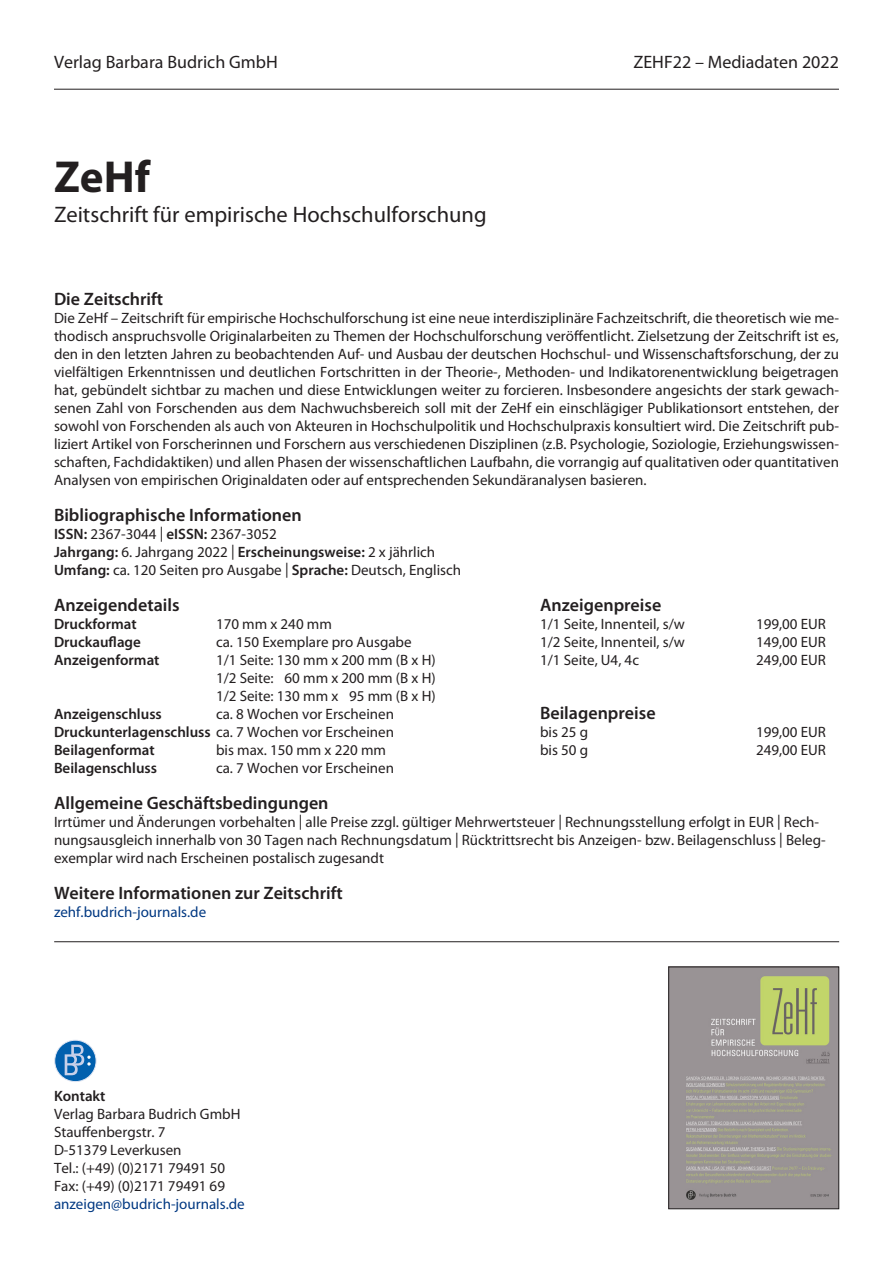
<style>
.page{position:relative;width:893px;height:1263px;background:#fff}
.page>*{position:absolute;margin:0;border:0;box-sizing:border-box;transform-origin:0 0}
.t1{font:700 45px "Myriad Pro";color:#231f20}
.t2{font:22.5px "Myriad Pro";color:#231f20}
.t3{font:600 18px "Myriad Pro";color:#231f20}
.t4{font:18px "Myriad Pro";color:#231f20}
.t5{font:15px/18px "Myriad Pro";color:#231f20;text-align:justify}
.t6{font:600 15px "Myriad Pro";color:#231f20}
.t7{font:15px "Myriad Pro";color:#003882}
.s1{font-weight:600}
.s2{font-weight:400}
.s3{color:#fff}
</style>
<div class="page">
<img style="left:670px;top:969px;width:167px;height:238px">
<div style="left:668px;top:967px;width:171px;height:242px;border:1px solid #231f20"></div>
<hr style="left:54px;top:89px;width:785px;height:1px;background:#231f20">
<hr style="left:54px;top:941px;width:785px;height:1px;background:#231f20">
<svg style="left:55px;top:1040px;width:41px;height:41px"></svg>
<div style="left:54px;top:1040px;width:42px;height:42px;border:1px solid #e0e6f3;border-radius:50%"></div>
<svg style="left:65px;top:1045px;width:26px;height:30px"></svg>
<p class="t4" style="left:54px;top:50px;width:225px">Verlag Barbara Budrich GmbH</p>
<p class="t4" style="left:633px;top:50px;width:207px">ZEHF22 – Mediadaten 2022</p>
<p class="t1" style="left:54px;top:147px;width:98px">ZeHf</p>
<p class="t2" style="left:54px;top:201px;width:434px">Zeitschrift für empirische Hochschulforschung</p>
<p class="t3" style="left:54px;top:287px;width:111px">Die Zeitschrift</p>
<p class="t5" style="left:54px;top:308px;width:786px">Die ZeHf – Zeitschrift für empirische Hochschulforschung ist eine neue interdisziplinäre Fachzeitschrift, die theoretisch wie me&shy;thodisch anspruchsvolle Originalarbeiten zu Themen der Hochschulforschung veröffentlicht. Zielsetzung der Zeitschrift ist es, den in den letzten Jahren zu beobachtenden Auf- und Ausbau der deutschen Hochschul- und Wissenschaftsforschung, der zu vielfältigen Erkenntnissen und deutlichen Fortschritten in der Theorie-, Methoden- und Indikatorenentwicklung beigetragen hat, gebündelt sichtbar zu machen und diese Entwicklungen weiter zu forcieren. Insbesondere angesichts der stark gewach&shy;senen Zahl von Forschenden aus dem Nachwuchsbereich soll mit der ZeHf ein einschlägiger Publikationsort entstehen, der sowohl von Forschenden als auch von Akteuren in Hochschulpolitik und Hochschulpraxis konsultiert wird. Die Zeitschrift pub&shy;liziert Artikel von Forscherinnen und Forschern aus verschiedenen Disziplinen (z.B. Psychologie, Soziologie, Erziehungswissen&shy;schaften, Fachdidaktiken) und allen Phasen der wissenschaftlichen Laufbahn, die vorrangig auf qualitativen oder quantitativen Analysen von empirischen Originaldaten oder auf entsprechenden Sekundäranalysen basieren.</p>
<p class="t3" style="left:54px;top:503px;width:249px">Bibliographische Informationen</p>
<p class="t5" style="left:54px;top:524px;width:224px"><span class="s1">ISSN:</span> 2367-3044 | <span class="s1">eISSN:</span> 2367-3052</p>
<p class="t6" style="left:54px;top:542px;width:383px">Jahrgang: <span class="s2">6. Jahrgang 2022 |</span> Erscheinungsweise: <span class="s2">2 x jährlich</span></p>
<p class="t5" style="left:54px;top:560px;width:409px"><span class="s1">Umfang:</span> ca. 120 Seiten pro Ausgabe | <span class="s1">Sprache:</span> Deutsch, Englisch</p>
<p class="t3" style="left:54px;top:593px;width:127px">Anzeigendetails</p>
<p class="t3" style="left:540px;top:593px;width:123px">Anzeigenpreise</p>
<p class="t6" style="left:54px;top:614px;width:84px">Druckformat</p>
<p class="t5" style="left:216px;top:614px;width:117px">170 mm x 240 mm</p>
<p class="t5" style="left:540px;top:614px;width:146px">1/1 Seite, Innenteil, s/w</p>
<p class="t5" style="left:756px;top:614px;width:71px">199,00 EUR</p>
<p class="t6" style="left:54px;top:632px;width:88px">Druckauflage</p>
<p class="t5" style="left:216px;top:632px;width:197px">ca. 150 Exemplare pro Ausgabe</p>
<p class="t5" style="left:540px;top:632px;width:146px">1/2 Seite, Innenteil, s/w</p>
<p class="t5" style="left:756px;top:632px;width:71px">149,00 EUR</p>
<p class="t6" style="left:54px;top:650px;width:107px">Anzeigenformat</p>
<p class="t5" style="left:216px;top:650px;width:221px">1/1 Seite: 130 mm x 200 mm (B x H)</p>
<p class="t5" style="left:540px;top:650px;width:100px">1/1 Seite, U4, 4c</p>
<p class="t5" style="left:756px;top:650px;width:71px">249,00 EUR</p>
<p class="t5" style="left:216px;top:668px;width:221px">1/2 Seite: <span class="s3">1</span>60 mm x 200 mm (B x H)</p>
<p class="t5" style="left:216px;top:686px;width:221px">1/2 Seite: 130 mm x <span class="s3">1</span>95 mm (B x H)</p>
<p class="t6" style="left:54px;top:704px;width:109px">Anzeigenschluss</p>
<p class="t5" style="left:216px;top:704px;width:180px">ca. 8 Wochen vor Erscheinen</p>
<p class="t3" style="left:540px;top:701px;width:117px">Beilagenpreise</p>
<p class="t5" style="left:54px;top:722px;width:342px"><span class="s1">Druckunterlagenschluss</span> ca. 7 Wochen vor Erscheinen</p>
<p class="t5" style="left:540px;top:722px;width:50px">bis 25 g</p>
<p class="t5" style="left:756px;top:722px;width:71px">199,00 EUR</p>
<p class="t6" style="left:54px;top:740px;width:102px">Beilagenformat</p>
<p class="t5" style="left:216px;top:740px;width:172px">bis max. 150 mm x 220 mm</p>
<p class="t5" style="left:540px;top:740px;width:50px">bis 50 g</p>
<p class="t5" style="left:756px;top:740px;width:71px">249,00 EUR</p>
<p class="t6" style="left:54px;top:758px;width:105px">Beilagenschluss</p>
<p class="t5" style="left:216px;top:758px;width:180px">ca. 7 Wochen vor Erscheinen</p>
<p class="t3" style="left:54px;top:791px;width:276px">Allgemeine Geschäftsbedingungen</p>
<p class="t5" style="left:54px;top:812px;width:773px;text-align:left">Irrtümer und Änderungen vorbehalten | alle Preise zzgl. gültiger Mehrwertsteuer | Rechnungsstellung erfolgt in EUR | Rech&shy;nungsausgleich innerhalb von 30 Tagen nach Rechnungsdatum | Rücktrittsrecht bis Anzeigen- bzw. Beilagenschluss | Beleg&shy;exemplar wird nach Erscheinen postalisch zugesandt</p>
<p class="t3" style="left:54px;top:881px;width:290px">Weitere Informationen zur Zeitschrift</p>
<p class="t7" style="left:54px;top:902px;width:154px">zehf.budrich-journals.de</p>
<p class="t6" style="left:54px;top:1086px;width:53px">Kontakt</p>
<p class="t5" style="left:54px;top:1105px;width:188px">Verlag Barbara Budrich GmbH</p>
<p class="t5" style="left:54px;top:1123px;width:113px">Stauffenbergstr. 7</p>
<p class="t5" style="left:54px;top:1141px;width:129px">D-51379 Leverkusen</p>
<p class="t5" style="left:54px;top:1159px;width:173px">Tel.: (+49) (0)2171 79491 50</p>
<p class="t5" style="left:54px;top:1177px;width:173px">Fax: (+49) (0)2171 79491 69</p>
<p class="t7" style="left:54px;top:1195px;width:192px">anzeigen@budrich-journals.de</p>
</div>
